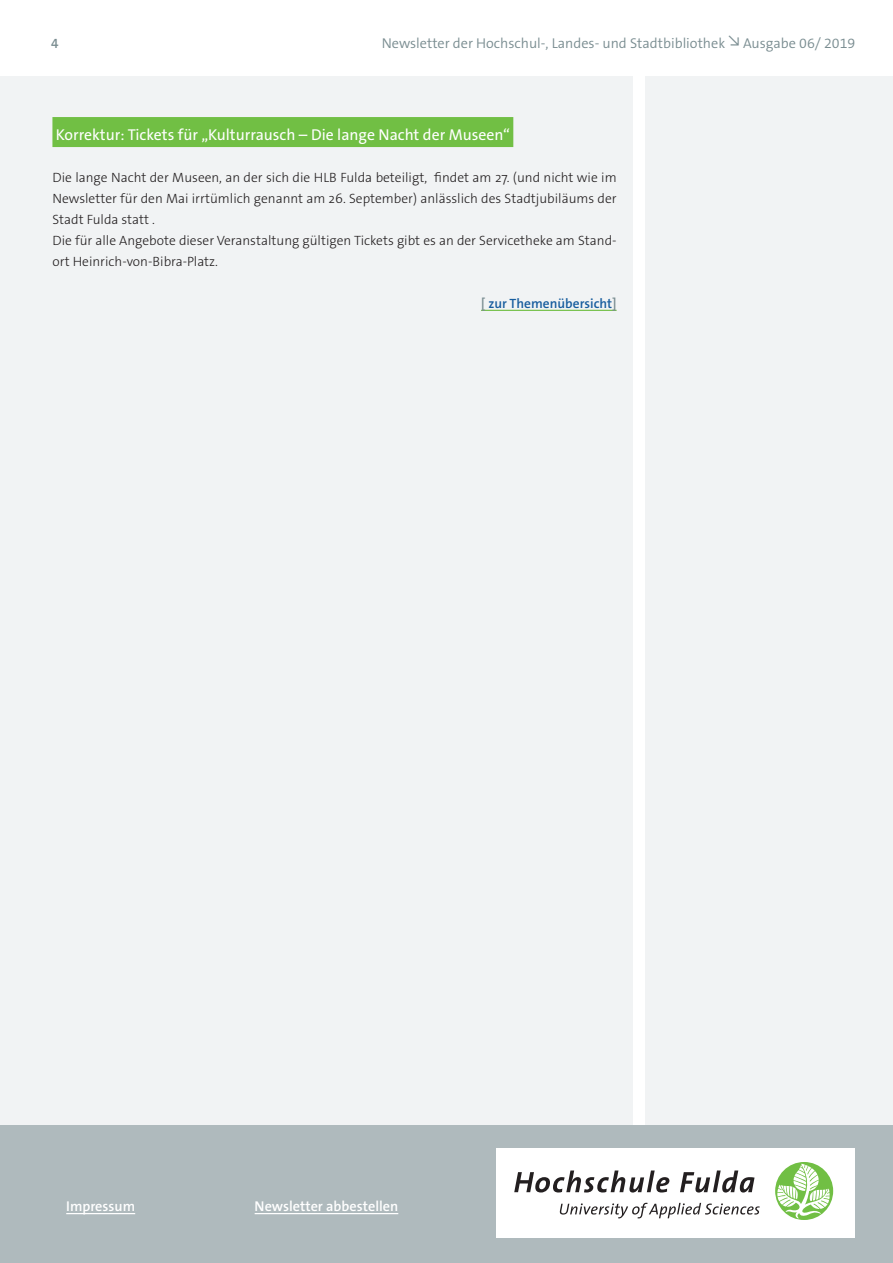
<style>
.page{position:relative;width:893px;height:1263px;background:#fff}
.page>*{position:absolute;margin:0;border:0;box-sizing:border-box;transform-origin:0 0}
.Copy_Headline_HFD-Gr{font:15.75px "The Sans Os F";color:#fff}
.t1{font:300 14.25px "The Sans Os F";color:#7a8d91}
.t2{font:600 14.25px "The Sans Os F";color:#fff}
.Copy_Headline_HFD-Gr-2{font:300 13.5px/21px "The Sans Os F";color:#231f20;text-align:justify}
.Copy_Link{font:600 13.5px "The Sans Os F";color:#175d9e}
.t3{font:600 13.5px "The Sans Os F";color:#7a8d91}
.s1{color:#7a8d91}
</style>
<div class="page">
<div style="left:0;top:77px;width:632px;height:1048px;background:#f1f3f4"></div>
<div style="left:645px;top:77px;width:248px;height:1048px;background:#f1f3f4"></div>
<div style="left:0;top:1125px;width:893px;height:138px;background:#afbabd"></div>
<hr style="left:66px;top:1213px;width:69px;height:1px;background:#fff">
<div style="left:496px;top:1148px;width:359px;height:90px;background:#fff"></div>
<div style="left:775px;top:1162px;width:58px;height:58px;background:#71bf44;border-radius:50%"></div>
<svg style="left:777px;top:1163px;width:53px;height:55px"></svg>
<svg style="left:514px;top:1170px;width:155px;height:22px"></svg>
<svg style="left:680px;top:1170px;width:74px;height:22px"></svg>
<svg style="left:559px;top:1203px;width:201px;height:15px"></svg>
<hr style="left:255px;top:1213px;width:143px;height:1px;background:#fff">
<div style="left:52px;top:117px;width:461px;height:30px;background:#71bf44"></div>
<hr style="left:481px;top:310px;width:136px;height:1px;background:#71bf44">
<p class="t3" style="left:51px;top:35px;width:9px">4</p>
<p class="t1" style="left:382px;top:34px;width:475px">Newsletter der Hochschul-, Landes- und Stadtbibliothek <sup>↘</sup> Ausgabe 06/ 2019</p>
<p class="Copy_Headline_HFD-Gr" style="left:56px;top:124px;width:455px">Korrektur: Tickets für „Kulturrausch – Die lange Nacht der Museen“</p>
<p class="Copy_Headline_HFD-Gr-2" style="left:52px;top:167px;width:566px">Die lange Nacht der Museen, an der sich die HLB Fulda beteiligt, findet am 27. (und nicht wie im Newsletter für den Mai irrtümlich genannt am 26. September) anlässlich des Stadtjubiläums der Stadt Fulda statt .</p>
<p class="Copy_Headline_HFD-Gr-2" style="left:52px;top:230px;width:566px">Die für alle Angebote dieser Veranstaltung gültigen Tickets gibt es an der Servicetheke am Stand&shy;ort Heinrich-von-Bibra-Platz.</p>
<p class="Copy_Link" style="left:481px;top:294px;width:137px"><span class="s1">[</span> zur Themenübersicht<span class="s1">]</span></p>
<p class="t2" style="left:66px;top:1197px;width:70px">Impressum</p>
<p class="t2" style="left:255px;top:1197px;width:145px">Newsletter abbestellen</p>
</div>
